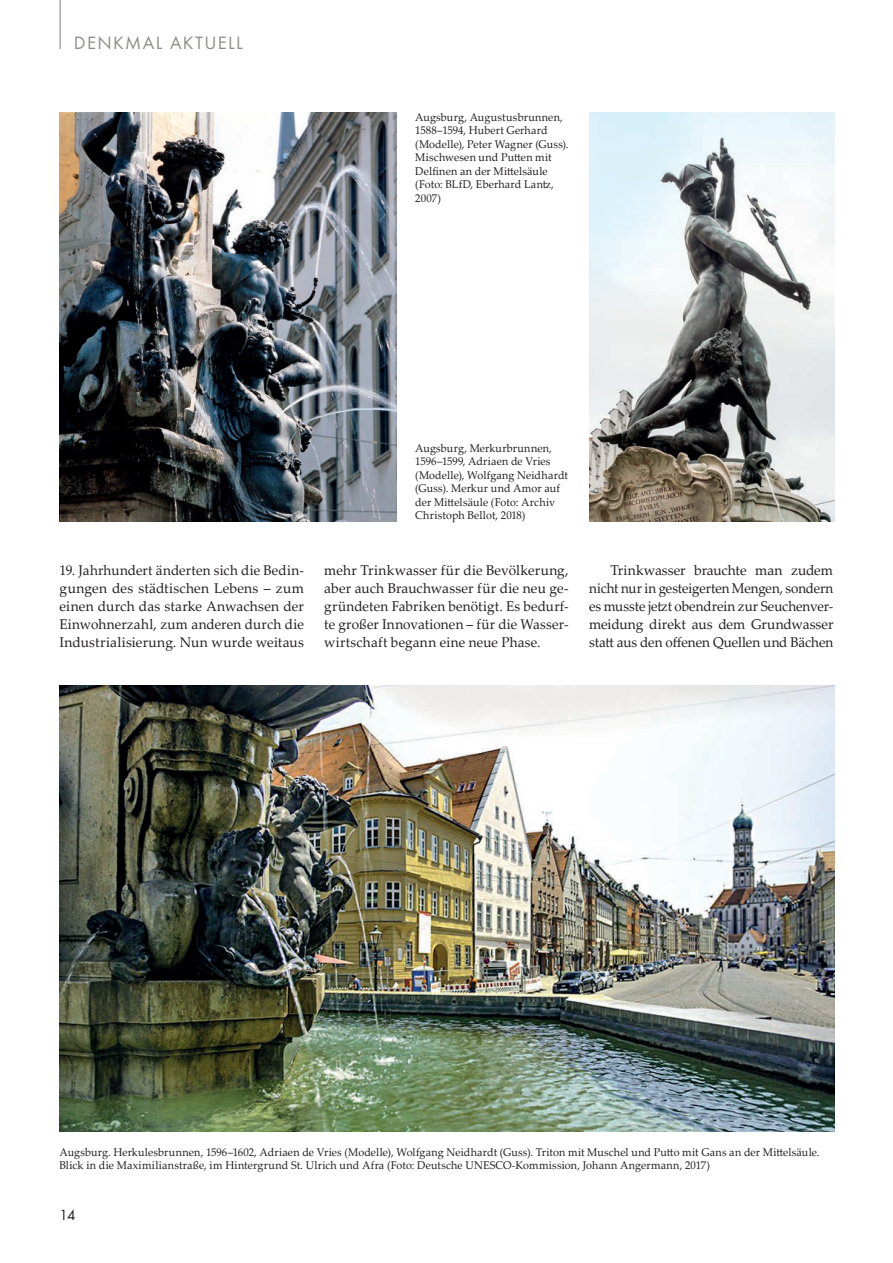
<style>
.page{position:relative;width:893px;height:1263px;background:#fff}
.page>*{position:absolute;margin:0;border:0;box-sizing:border-box;transform-origin:0 0}
.t1{font:16.5px "Futura ND Book";letter-spacing:.085em;color:#908c88}
.t2{font:14.1px/18px "Palatino Linotype";letter-spacing:.01em;color:#231f20;text-align:justify}
.t3{font:14.1px/18px "Palatino Linotype";letter-spacing:.01em;color:#231f20;text-align:justify;scale:.96 1}
.t4{font:13.5px "Futura ND Book";color:#231f20}
.t5{font:11.25px/13.5px "Palatino Linotype";letter-spacing:.01em;color:#231f20;scale:.96 1}
</style>
<div class="page">
<hr style="left:60px;top:0;width:1px;height:49px;background:#908c88">
<img style="left:60px;top:112px;width:336px;height:409px">
<img style="left:589px;top:112px;width:245px;height:409px">
<img style="left:60px;top:686px;width:774px;height:445px">
<h1 class="t1" style="left:74px;top:32px;width:170px">DEN KMAL AKTUELL</h1>
<p class="t5" style="left:415px;top:109px;width:161px">Augsburg, Augustusbrunnen,<br>1588–1594, Hubert Gerhard (Modelle), Peter Wagner (Guss).<br>Mischwesen und Putten mit<br>Delfinen an der Mittelsäule (Foto: BLfD, Eberhard Lantz,<br>2007)</p>
<p class="t5" style="left:415px;top:441px;width:161px">Augsburg, Merkurbrunnen,<br>1596–1599, Adriaen de Vries (Modelle), Wolfgang Neidhardt (Guss). Merkur und Amor auf der Mittelsäule (Foto: Archiv<br>Christoph Bellot, 2018)</p>
<p class="t3" style="left:60px;top:561px;width:256px">19. Jahrhundert änderten sich die Bedin&shy;gungen des städtischen Lebens – zum einen durch das starke Anwachsen der Einwohnerzahl, zum anderen durch die Industrialisierung. Nun wurde weitaus</p>
<p class="t2" style="left:324px;top:561px;width:246px">mehr Trinkwasser für die Bevölkerung, aber auch Brauchwasser für die neu ge&shy;gründeten Fabriken benötigt. Es bedurf&shy;te großer Innovationen – für die Wasser&shy;wirtschaft begann eine neue Phase.</p>
<p class="t2" style="left:589px;top:561px;width:246px;text-indent:21px">Trinkwasser brauchte man zudem nicht nur in gesteigerten Mengen, sondern es musste jetzt obendrein zur Seuchenver&shy;meidung direkt aus dem Grundwasser statt aus den offenen Quellen und Bächen</p>
<p class="t5" style="left:60px;top:1145px;width:793px">Augsburg. Herkulesbrunnen, 1596–1602, Adriaen de Vries (Modelle), Wolfgang Neidhardt (Guss). Triton mit Muschel und Putto mit Gans an der Mittelsäule.<br>Blick in die Maximilianstraße, im Hintergrund St. Ulrich und Afra (Foto: Deutsche UNESCO-Kommission, Johann Angermann, 2017)</p>
<p class="t4" style="left:60px;top:1207px;width:17px">14</p>
</div>
